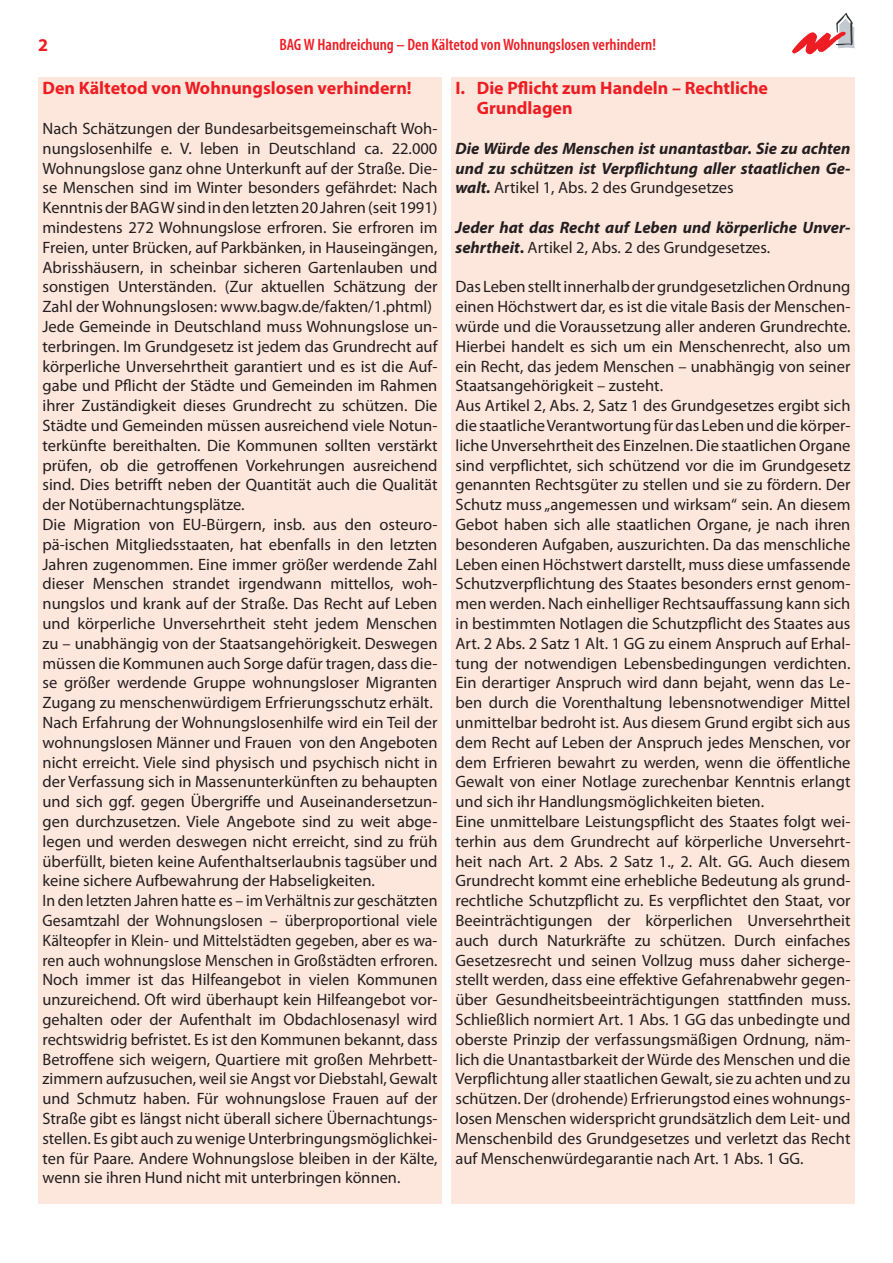
<style>
.page{position:relative;width:893px;height:1263px;background:#fff}
.page>*{position:absolute;margin:0;border:0;box-sizing:border-box;transform-origin:0 0}
.t1{font:700 18px/19.8px "Myriad Pro";color:#ee1d23}
.t2{font:16.5px/19.8px "Myriad Pro";color:#231f20}
.t3{font:italic 700 16.5px/19.8px "Myriad Pro";color:#231f20;text-align:justify}
.t4{font:600 condensed 16.5px "Myriad Pro";color:#ee1d23}
.s1{font-weight:400;font-style:normal}
.s2{font-style:normal}
</style>
<div class="page">
<div style="left:38px;top:77px;width:404px;height:1126px;background:#fde7dc"></div>
<div style="left:451px;top:77px;width:404px;height:1126px;background:#fde7dc"></div>
<svg style="left:792px;top:13px;width:63px;height:41px"></svg>
<p class="t1" style="left:38px;top:35px;width:11px">2</p>
<p class="t4" style="left:279px;top:35px;width:378px">BAG W Handreichung – Den Kältetod von Wohnungslosen verhindern!</p>
<p class="t1" style="left:43px;top:79px;width:371px">Den Kältetod von Wohnungslosen verhindern!</p>
<p class="t2" style="left:43px;top:119px;width:396px">Nach Schätzungen der Bundesarbeitsgemeinschaft Woh&shy;nungslosenhilfe e. V. leben in Deutschland ca. 22.000<br>Wohnungslose ganz ohne Unterkunft auf der Straße. Die&shy;se Menschen sind im Winter besonders gefährdet: Nach Kenntnis der BAG W sind in den letzten 20 Jahren (seit 1991) mindestens 272 Wohnungslose erfroren. Sie erfroren im Freien, unter Brücken, auf Parkbänken, in Hauseingängen, Abrisshäusern, in scheinbar sicheren Gartenlauben und sonstigen Unterständen. (Zur aktuellen Schätzung der Zahl der Wohnungslosen: www.bagw.de/fakten/1.phtml)<br>Jede Gemeinde in Deutschland muss Wohnungslose un&shy;terbringen. Im Grundgesetz ist jedem das Grundrecht auf körperliche Unversehrtheit garantiert und es ist die Auf&shy;gabe und Pflicht der Städte und Gemeinden im Rahmen ihrer Zuständigkeit dieses Grundrecht zu schützen. Die Städte und Gemeinden müssen ausreichend viele Notun&shy;terkünfte bereithalten. Die Kommunen sollten verstärkt prüfen, ob die getroffenen Vorkehrungen ausreichend sind. Dies betrifft neben der Quantität auch die Qualität der Notübernachtungsplätze.<br>Die Migration von EU-Bürgern, insb. aus den osteuro&shy;pä-ischen Mitgliedsstaaten, hat ebenfalls in den letzten Jahren zugenommen. Eine immer größer werdende Zahl dieser Menschen strandet irgendwann mittellos, woh&shy;nungslos und krank auf der Straße. Das Recht auf Leben und körperliche Unversehrtheit steht jedem Menschen zu – unabhängig von der Staatsangehörigkeit. Deswegen müssen die Kommunen auch Sorge dafür tragen, dass die&shy;se größer werdende Gruppe wohnungsloser Migranten Zugang zu menschenwürdigem Erfrierungsschutz erhält.<br>Nach Erfahrung der Wohnungslosenhilfe wird ein Teil der wohnungslosen Männer und Frauen von den Angeboten nicht erreicht. Viele sind physisch und psychisch nicht in der Verfassung sich in Massenunterkünften zu behaupten und sich ggf. gegen Übergriffe und Auseinandersetzun&shy;gen durchzusetzen. Viele Angebote sind zu weit abge&shy;legen und werden deswegen nicht erreicht, sind zu früh überfüllt, bieten keine Aufenthaltserlaubnis tagsüber und keine sichere Aufbewahrung der Habseligkeiten.<br>In den letzten Jahren hatte es – im Verhältnis zur geschätzten Gesamtzahl der Wohnungslosen – überproportional viele Kälteopfer in Klein- und Mittelstädten gegeben, aber es wa&shy;ren auch wohnungslose Menschen in Großstädten erfroren.<br>Noch immer ist das Hilfeangebot in vielen Kommunen unzureichend. Oft wird überhaupt kein Hilfeangebot vor&shy;gehalten oder der Aufenthalt im Obdachlosenasyl wird rechtswidrig befristet. Es ist den Kommunen bekannt, dass Betroffene sich weigern, Quartiere mit großen Mehrbett&shy;zimmern aufzusuchen, weil sie Angst vor Diebstahl, Gewalt und Schmutz haben. Für wohnungslose Frauen auf der Straße gibt es längst nicht überall sichere Übernachtungs&shy;stellen. Es gibt auch zu wenige Unterbringungsmöglichkei&shy;ten für Paare. Andere Wohnungslose bleiben in der Kälte, wenn sie ihren Hund nicht mit unterbringen können.</p>
<p class="t1" style="left:477px;top:79px;width:293px;text-indent:-21px">I. Die Pflicht zum Handeln – Rechtliche<br>Grundlagen</p>
<p class="t3" style="left:455px;top:139px;width:396px">Die Würde des Menschen ist unantastbar. Sie zu achten und zu schützen ist Verpflichtung aller staatlichen Ge&shy;walt. <span class="s1">Artikel 1, Abs. 2 des Grundgesetzes</span></p>
<p class="t3" style="left:455px;top:218px;width:396px">Jeder hat das Recht auf Leben und körperliche Unver&shy;sehrtheit<span class="s2">.</span> <span class="s1">Artikel 2, Abs. 2 des Grundgesetzes.</span></p>
<p class="t2" style="left:455px;top:277px;width:396px">Das Leben stellt innerhalb der grundgesetzlichen Ordnung einen Höchstwert dar, es ist die vitale Basis der Menschen&shy;würde und die Voraussetzung aller anderen Grundrechte.<br>Hierbei handelt es sich um ein Menschenrecht, also um ein Recht, das jedem Menschen – unabhängig von seiner Staatsangehörigkeit – zusteht.<br>Aus Artikel 2, Abs. 2, Satz 1 des Grundgesetzes ergibt sich die staatliche Verantwortung für das Leben und die körper&shy;liche Unversehrtheit des Einzelnen. Die staatlichen Organe sind verpflichtet, sich schützend vor die im Grundgesetz genannten Rechtsgüter zu stellen und sie zu fördern. Der Schutz muss „angemessen und wirksam“ sein. An diesem Gebot haben sich alle staatlichen Organe, je nach ihren besonderen Aufgaben, auszurichten. Da das menschliche Leben einen Höchstwert darstellt, muss diese umfassende Schutzverpflichtung des Staates besonders ernst genom&shy;men werden. Nach einhelliger Rechtsauffassung kann sich in bestimmten Notlagen die Schutzpflicht des Staates aus Art. 2 Abs. 2 Satz 1 Alt. 1 GG zu einem Anspruch auf Erhal&shy;tung der notwendigen Lebensbedingungen verdichten.<br>Ein derartiger Anspruch wird dann bejaht, wenn das Le&shy;ben durch die Vorenthaltung lebensnotwendiger Mittel unmittelbar bedroht ist. Aus diesem Grund ergibt sich aus dem Recht auf Leben der Anspruch jedes Menschen, vor dem Erfrieren bewahrt zu werden, wenn die öffentliche Gewalt von einer Notlage zurechenbar Kenntnis erlangt und sich ihr Handlungsmöglichkeiten bieten.<br>Eine unmittelbare Leistungspflicht des Staates folgt wei&shy;terhin aus dem Grundrecht auf körperliche Unversehrt&shy;heit nach Art. 2 Abs. 2 Satz 1., 2. Alt. GG. Auch diesem Grundrecht kommt eine erhebliche Bedeutung als grund&shy;rechtliche Schutzpflicht zu. Es verpflichtet den Staat, vor Beeinträchtigungen der körperlichen Unversehrtheit auch durch Naturkräfte zu schützen. Durch einfaches Gesetzesrecht und seinen Vollzug muss daher sicherge&shy;stellt werden, dass eine effektive Gefahrenabwehr gegen&shy;über Gesundheitsbeeinträchtigungen stattfinden muss.<br>Schließlich normiert Art. 1 Abs. 1 GG das unbedingte und oberste Prinzip der verfassungsmäßigen Ordnung, näm&shy;lich die Unantastbarkeit der Würde des Menschen und die Verpflichtung aller staatlichen Gewalt, sie zu achten und zu schützen. Der (drohende) Erfrierungstod eines wohnungs&shy;losen Menschen widerspricht grundsätzlich dem Leit- und Menschenbild des Grundgesetzes und verletzt das Recht auf Menschenwürdegarantie nach Art. 1 Abs. 1 GG.</p>
</div>
